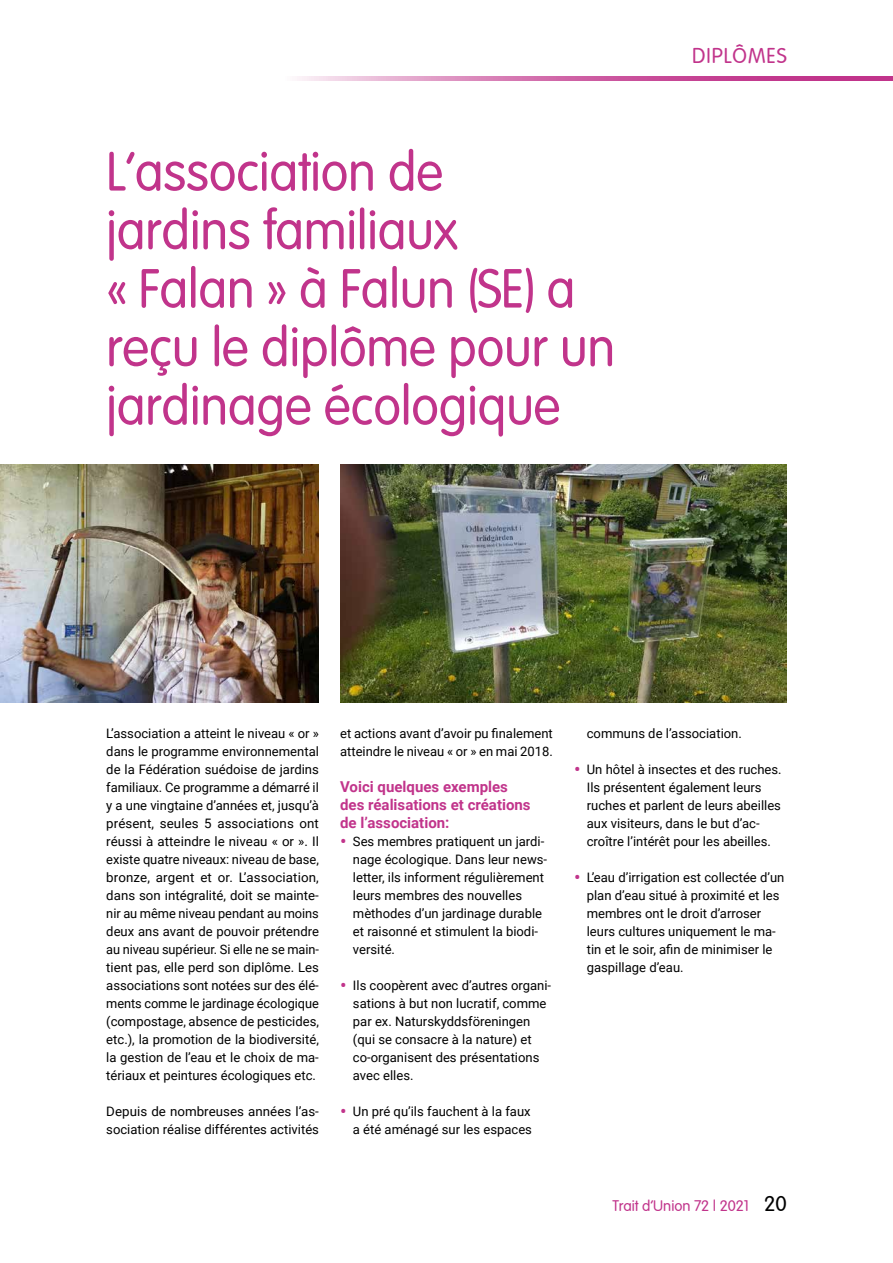
<style>
.page{position:relative;width:893px;height:1263px;background:#fff}
.page>*{position:absolute;margin:0;border:0;box-sizing:border-box;transform-origin:0 0}
.t1{font:54px/58.5px "Vogue Plain";color:#c1348b;scale:.95 1}
.t2{font:21px "Vogue Plain";letter-spacing:.05em;color:#c1348b}
.t3{font:700 15px/18px "Roboto";color:#c1348b}
.t4{font:15px "Vogue Plain";color:#c1348b}
.t5{font:13.05px/18px "Roboto";color:#000}
.s1{font-size:19.5px;color:#c1348b}
.s2{font-size:21px;color:#000}
</style>
<div class="page">
<svg style="left:297px;top:77px;width:596px;height:4px;background:#d26eac"></svg>
<img style="left:0;top:464px;width:319px;height:238px">
<img style="left:340px;top:464px;width:447px;height:238px">
<h1 class="t1" style="left:106px;top:142px;width:537px">L’association de<br>jardins familiaux<br>« Falan » à Falun (SE) a reçu le diplôme pour un jardinage écologique</h1>
<h2 class="t2" style="left:692px;top:44px;width:96px">DIPLÔMES</h2>
<p class="t5" style="left:106px;top:724px;width:214px;text-align:justify">L’association a atteint le niveau « or » dans le programme environnemental de la Fédération suédoise de jardins familiaux. Ce programme a démarré il y a une vingtaine d’années et, jusqu’à présent, seules 5 associations ont réussi à atteindre le niveau « or ». Il existe quatre niveaux: niveau de base, bronze, argent et or. L’association, dans son intégralité, doit se mainte&shy;nir au même niveau pendant au moins deux ans avant de pouvoir prétendre au niveau supérieur. Si elle ne se main&shy;tient pas, elle perd son diplôme. Les associations sont notées sur des élé&shy;ments comme le jardinage écologique (compostage, absence de pesticides, etc.), la promotion de la biodiversité, la gestion de l’eau et le choix de ma&shy;tériaux et peintures écologiques etc.</p>
<p class="t5" style="left:106px;top:1102px;width:214px">Depuis de nombreuses années l’as&shy;sociation réalise différentes activités</p>
<p class="t5" style="left:340px;top:724px;width:214px">et actions avant d’avoir pu finalement atteindre le niveau « or » en mai 2018.</p>
<p class="t3" style="left:340px;top:777px;width:192px">Voici quelques exemples des réalisations et créations de l’association:</p>
<p class="t5" style="left:353px;top:832px;width:196px;text-indent:-13px"><span class="s1">•</span> Ses membres pratiquent un jardi&shy;nage écologique. Dans leur news&shy;letter, ils informent régulièrement leurs membres des nouvelles mèthodes d’un jardinage durable et raisonné et stimulent la biodi&shy;versité.</p>
<p class="t5" style="left:353px;top:976px;width:200px;text-indent:-13px"><span class="s1">•</span> Ils coopèrent avec d’autres organi&shy;sations à but non lucratif, comme par ex. Naturskyddsföreningen (qui se consacre à la nature) et co-organisent des présentations avec elles.</p>
<p class="t5" style="left:340px;top:1102px;width:193px;text-align:right"><span class="s1">•</span> Un pré qu’ils fauchent à la faux a été aménagé sur les espaces</p>
<p class="t5" style="left:587px;top:724px;width:157px">communs de l’association.</p>
<p class="t5" style="left:587px;top:760px;width:196px;text-indent:-13px"><span class="s1">•</span> Un hôtel à insectes et des ruches.<br>Ils présentent également leurs ruches et parlent de leurs abeilles aux visiteurs, dans le but d’ac&shy;croître l’intérêt pour les abeilles.</p>
<p class="t5" style="left:587px;top:868px;width:199px;text-indent:-13px"><span class="s1">•</span> L’eau d’irrigation est collectée d’un plan d’eau situé à proximité et les membres ont le droit d’arroser leurs cultures uniquement le ma&shy;tin et le soir, afin de minimiser le gaspillage d’eau.</p>
<p class="t4" style="left:612px;top:1197px;width:176px">Trait d’Union 72 | 2021 <span class="s2">20</span></p>
</div>
